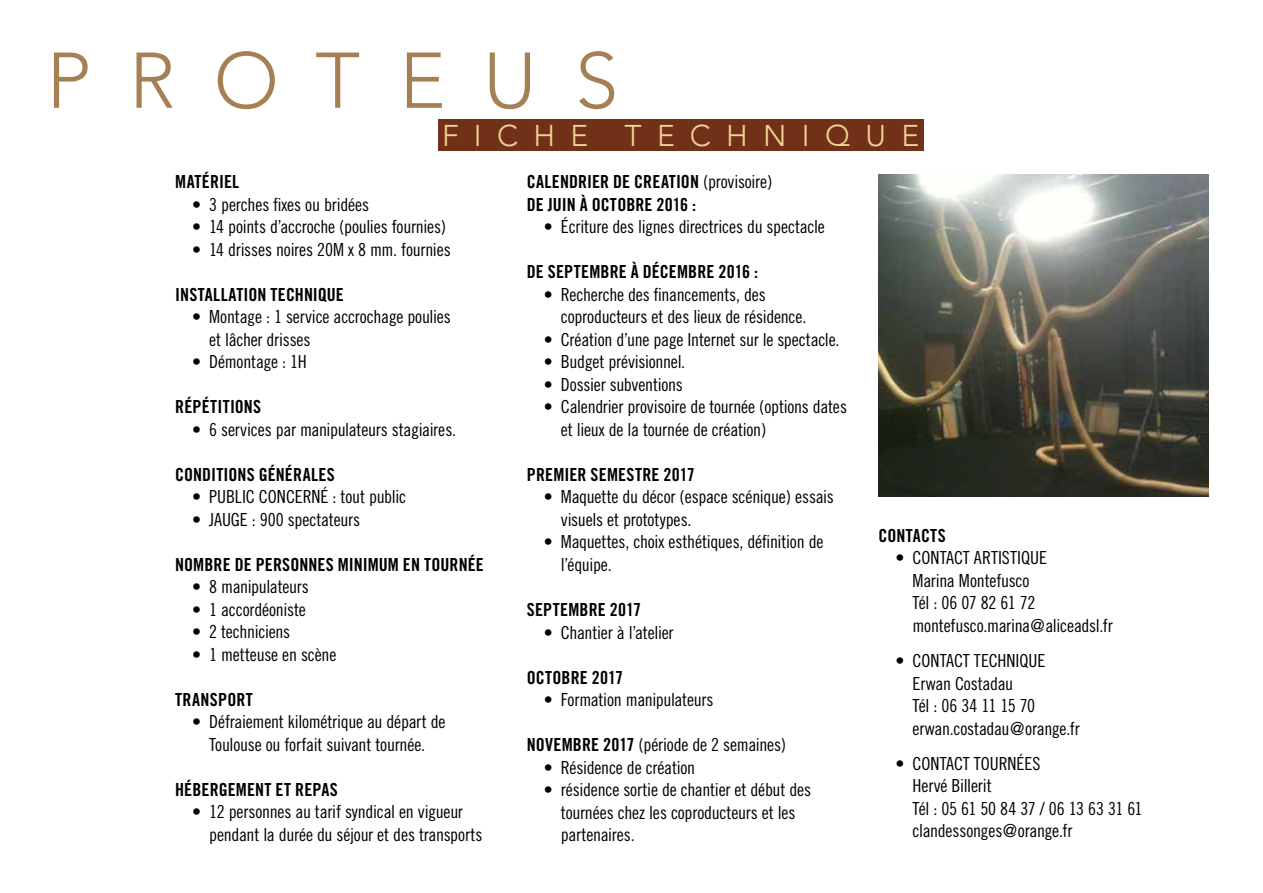
<style>
.page{position:relative;width:1263px;height:893px;background:#fff}
.page>*{position:absolute;margin:0;border:0;box-sizing:border-box;transform-origin:0 0}
.t1{font:300 78px "Avenir";letter-spacing:.49em;color:#a77f55}
.t2{font:300 30px "Avenir";letter-spacing:.51em;color:#f2d395}
.t3{font:18px/22.5px "Trade Gothic Cond Eighteen";letter-spacing:-.015em;color:#000}
.t4{font:18px/22.5px "Trade Gothic Bold Cond Twenty";letter-spacing:.01em;color:#000}
.s1{font-family:"Trade Gothic Cond Eighteen"}
.s2{font-family:"Trade Gothic Bold Cond Twenty"}
</style>
<div class="page">
<div style="left:438px;top:119px;width:485px;height:32px;background:#713018"></div>
<img style="left:878px;top:174px;width:331px;height:323px">
<h1 class="t1" style="left:46px;top:35px;width:573px">PROTEUS</h1>
<h2 class="t2" style="left:442px;top:118px;width:478px">FICHE TECHNIQUE</h2>
<p class="t4" style="left:175px;top:170px;width:66px">MATÉRIEL</p>
<p class="t3" style="left:192px;top:193px;width:178px">• 3 perches fixes ou bridées</p>
<p class="t3" style="left:192px;top:215px;width:256px">• 14 points d’accroche (poulies fournies)</p>
<p class="t3" style="left:192px;top:238px;width:260px">• 14 drisses noires 20M x 8 mm. fournies</p>
<p class="t4" style="left:175px;top:283px;width:170px">INSTALLATION TECHNIQUE</p>
<p class="t3" style="left:209px;top:305px;width:243px;text-indent:-17px">• Montage : 1 service accrochage poulies et lâcher drisses</p>
<p class="t3" style="left:192px;top:350px;width:116px">• Démontage : 1H</p>
<p class="t4" style="left:175px;top:395px;width:88px">RÉPÉTITIONS</p>
<p class="t3" style="left:192px;top:418px;width:265px">• 6 services par manipulateurs stagiaires.</p>
<p class="t4" style="left:175px;top:463px;width:161px">CONDITIONS GÉNÉRALES</p>
<p class="t3" style="left:192px;top:485px;width:215px">• PUBLIC CONCERNÉ : tout public</p>
<p class="t3" style="left:192px;top:508px;width:169px">• JAUGE : 900 spectateurs</p>
<p class="t4" style="left:175px;top:553px;width:310px">NOMBRE DE PERSONNES MINIMUM EN TOURNÉE</p>
<p class="t3" style="left:192px;top:575px;width:118px">• 8 manipulateurs</p>
<p class="t3" style="left:192px;top:598px;width:115px">• 1 accordéoniste</p>
<p class="t3" style="left:192px;top:620px;width:100px">• 2 techniciens</p>
<p class="t3" style="left:192px;top:643px;width:146px">• 1 metteuse en scène</p>
<p class="t4" style="left:175px;top:688px;width:79px">TRANSPORT</p>
<p class="t3" style="left:192px;top:710px;width:255px;text-align:center">• Défraiement kilométrique au départ de<br>Toulouse ou forfait suivant tournée.</p>
<p class="t4" style="left:175px;top:778px;width:164px">HÉBERGEMENT ET REPAS</p>
<p class="t3" style="left:209px;top:800px;width:275px;text-indent:-17px">• 12 personnes au tarif syndical en vigueur pendant la durée du séjour et des transports</p>
<p class="t4" style="left:527px;top:171px;width:247px">CALENDRIER DE CREATION <span class="s1">(provisoire)<br></span>DE JUIN À OCTOBRE 2016 :</p>
<p class="t3" style="left:544px;top:216px;width:283px">• Écriture des lignes directrices du spectacle</p>
<p class="t4" style="left:527px;top:261px;width:233px">DE SEPTEMBRE À DÉCEMBRE 2016 :</p>
<p class="t3" style="left:561px;top:283px;width:247px;text-indent:-17px">• Recherche des financements, des coproducteurs et des lieux de résidence.</p>
<p class="t3" style="left:544px;top:328px;width:297px">• Création d’une page Internet sur le spectacle.</p>
<p class="t3" style="left:544px;top:351px;width:143px">• Budget prévisionnel.</p>
<p class="t3" style="left:544px;top:373px;width:141px">• Dossier subventions</p>
<p class="t3" style="left:561px;top:396px;width:288px;text-indent:-17px">• Calendrier provisoire de tournée (options dates et lieux de la tournée de création)</p>
<p class="t4" style="left:527px;top:463px;width:170px">PREMIER SEMESTRE 2017</p>
<p class="t3" style="left:561px;top:486px;width:275px;text-indent:-17px">• Maquette du décor (espace scénique) essais visuels et prototypes.</p>
<p class="t3" style="left:561px;top:531px;width:264px;text-indent:-17px">• Maquettes, choix esthétiques, définition de l’équipe.</p>
<p class="t4" style="left:527px;top:598px;width:116px">SEPTEMBRE 2017</p>
<p class="t3" style="left:544px;top:621px;width:131px">• Chantier à l’atelier</p>
<p class="t4" style="left:527px;top:666px;width:98px">OCTOBRE 2017</p>
<p class="t3" style="left:544px;top:688px;width:171px">• Formation manipulateurs</p>
<p class="t3" style="left:527px;top:733px;width:261px"><span class="s2">NOVEMBRE 2017</span> (période de 2 semaines)</p>
<p class="t3" style="left:544px;top:756px;width:153px">• Résidence de création</p>
<p class="t3" style="left:561px;top:778px;width:252px;text-indent:-17px">• résidence sortie de chantier et début des tournées chez les coproducteurs et les partenaires.</p>
<p class="t4" style="left:878px;top:524px;width:69px">CONTACTS</p>
<p class="t3" style="left:912px;top:546px;width:202px;text-indent:-17px">• CONTACT ARTISTIQUE<br>Marina Montefusco<br>Tél : 06 07 82 61 72 montefusco.marina@aliceadsl.fr</p>
<p class="t3" style="left:912px;top:649px;width:169px;text-indent:-17px">• CONTACT TECHNIQUE<br>Erwan Costadau<br>Tél : 06 34 11 15 70 erwan.costadau@orange.fr</p>
<p class="t3" style="left:912px;top:752px;width:231px;text-indent:-17px">• CONTACT TOURNÉES<br>Hervé Billerit<br>Tél : 05 61 50 84 37 / 06 13 63 31 61 clandessonges@orange.fr</p>
</div>
